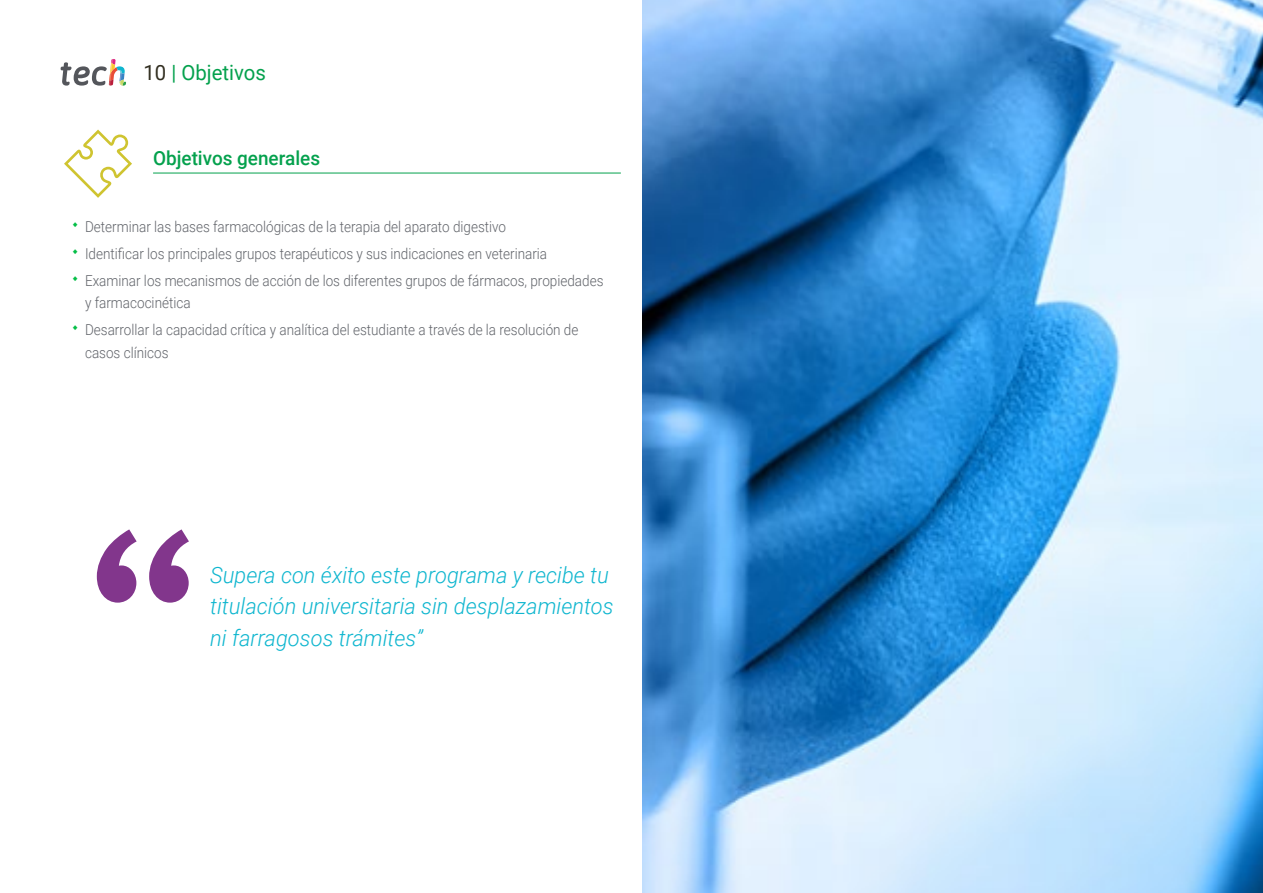
<style>
.page{position:relative;width:1263px;height:893px;background:#fff}
.page>*{position:absolute;margin:0;border:0;box-sizing:border-box;transform-origin:0 0}
.t1{font:italic 300 22.5px/31.5px "Roboto";color:#0fb6cf}
.t2{font:21px "Roboto";color:#04a14d}
.t3{font:500 19.5px "Roboto";color:#04a14d}
.t4{font:300 15px/26.7px "Roboto";color:#61646a;scale:.9 1}
.s1{color:#312e20}
</style>
<div class="page">
<img style="left:642px;top:0;width:621px;height:893px">
<hr style="left:153px;top:173px;width:468px;height:1px;background:#04a14d">
<svg style="left:64px;top:130px;width:68px;height:68px"></svg>
<svg style="left:61px;top:59px;width:65px;height:27px"></svg>
<svg style="left:97px;top:529px;width:92px;height:74px"></svg>
<h2 class="t2" style="left:144px;top:57px;width:124px"><span class="s1">10</span> | Objetivos</h2>
<h3 class="t3" style="left:153px;top:144px;width:169px">Objetivos generales</h3>
<p class="t4" style="left:85px;top:213px;width:577px">Determinar las bases farmacológicas de la terapia del aparato digestivo<br>Identificar los principales grupos terapéuticos y sus indicaciones en veterinaria<br>Examinar los mecanismos de acción de los diferentes grupos de fármacos, propiedades</p>
<p class="t4" style="left:85px;top:289px;width:550px">y farmacocinética<br>Desarrollar la capacidad crítica y analítica del estudiante a través de la resolución de</p>
<p class="t4" style="left:85px;top:338px;width:94px">casos clínicos</p>
<h1 class="t1" style="left:210px;top:558px;width:405px">Supera con éxito este programa y recibe tu titulación universitaria sin desplazamientos ni farragosos trámites”</h1>
</div>
